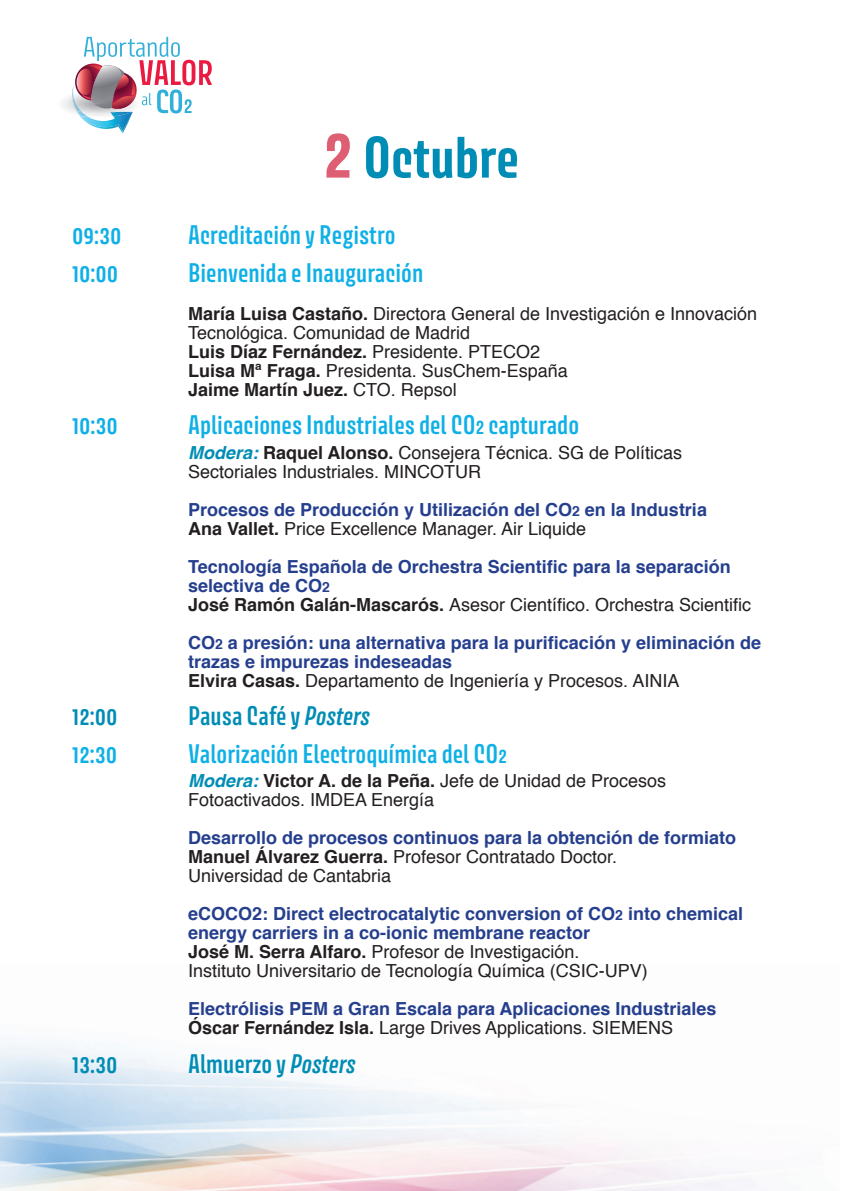
<style>
.page{position:relative;width:842px;height:1191px;background:#fff}
.page>*{position:absolute;margin:0;border:0;box-sizing:border-box;transform-origin:0 0}
.t1{font:700 52px "Avory I Latn";color:#008db5}
.t2{font:600 24px "Avory I Latn";color:#0fb0e6}
.t3{font:600 24px "Avory I Latn";color:#008db5}
.t4{font:18px/19px "Helvetica";color:#231f20}
.t5{font:700 18px/19px "Helvetica";color:#253f8e}
.t6{font:700 18px "Helvetica";color:#231f20}
.s1{font-size:66px;color:#de5e73}
.s2{font-weight:700}
.s3{font-weight:400}
.s4{font-size:20px}
.s5{font-weight:700;font-style:italic;color:#008db5}
.s6{font-size:14px}
.s7{font-style:italic}
</style>
<div class="page">
<svg style="left:63px;top:37px;width:149px;height:96px"></svg>
<p class="t1" style="left:323px;top:124px;width:198px"><span class="s1">2</span> Octubre</p>
<p class="t2" style="left:72px;top:219px;width:51px">09:30</p>
<p class="t2" style="left:188px;top:219px;width:209px">Acreditación y Registro</p>
<p class="t2" style="left:72px;top:257px;width:48px">10:00</p>
<p class="t2" style="left:188px;top:257px;width:237px">Bienvenida e Inauguración</p>
<p class="t4" style="left:188px;top:304px;width:571px"><span class="s2">María Luisa Castaño.</span> Directora General de Investigación e Innovación<br>Tecnológica. Comunidad de Madrid</p>
<p class="t6" style="left:188px;top:337px;width:354px">Luis Díaz Fernández. <span class="s3">Presidente. PTECO2</span></p>
<p class="t4" style="left:188px;top:361px;width:381px"><span class="s2">Luisa Mª Fraga.</span> Presidenta. SusChem-España</p>
<p class="t6" style="left:188px;top:375px;width:270px">Jaime Martín Juez. <span class="s3">CTO. Repsol</span></p>
<p class="t2" style="left:72px;top:409px;width:47px">10:30</p>
<p class="t2" style="left:188px;top:409px;width:393px">Aplicaciones Industriales del CO<span class="s4">2</span> capturado</p>
<p class="t4" style="left:188px;top:443px;width:496px"><span class="s5">Modera:</span> <span class="s2">Raquel Alonso.</span> Consejera Técnica. SG de Políticas<br>Sectoriales Industriales. MINCOTUR</p>
<p class="t5" style="left:188px;top:500px;width:520px">Procesos de Producción y Utilización del CO<span class="s6">2</span> en la Industria</p>
<p class="t4" style="left:188px;top:519px;width:400px"><span class="s2">Ana Vallet.</span> Price Excellence Manager. Air Liquide</p>
<p class="t5" style="left:188px;top:557px;width:544px">Tecnología Española de Orchestra Scientific para la separación selectiva de CO<span class="s6">2</span></p>
<p class="t4" style="left:188px;top:595px;width:565px"><span class="s2">José Ramón Galán-Mascarós.</span> Asesor Científico. Orchestra Scientific</p>
<p class="t5" style="left:188px;top:633px;width:574px">CO<span class="s6">2</span> a presión: una alternativa para la purificación y eliminación de trazas e impurezas indeseadas</p>
<p class="t4" style="left:188px;top:671px;width:493px"><span class="s2">Elvira Casas.</span> Departamento de Ingeniería y Procesos. AINIA</p>
<p class="t3" style="left:72px;top:700px;width:47px">12:00</p>
<p class="t3" style="left:188px;top:700px;width:183px">Pausa Café y <span class="s7">Posters</span></p>
<p class="t2" style="left:72px;top:738px;width:47px">12:30</p>
<p class="t2" style="left:188px;top:738px;width:321px">Valorización Electroquímica del CO<span class="s4">2</span></p>
<p class="t4" style="left:188px;top:772px;width:480px"><span class="s5">Modera:</span> <span class="s2">Victor A. de la Peña.</span> Jefe de Unidad de Procesos<br>Fotoactivados. IMDEA Energía</p>
<p class="t5" style="left:188px;top:828px;width:550px">Desarrollo de procesos continuos para la obtención de formiato</p>
<p class="t4" style="left:188px;top:848px;width:431px"><span class="s2">Manuel Álvarez Guerra.</span> Profesor Contratado Doctor.</p>
<p class="t4" style="left:188px;top:867px;width:205px">Universidad de Cantabria</p>
<p class="t5" style="left:188px;top:904px;width:556px">eCOCO2: Direct electrocatalytic conversion of CO<span class="s6">2</span> into chemical energy carriers in a co-ionic membrane reactor</p>
<p class="t4" style="left:188px;top:943px;width:393px"><span class="s2">José M. Serra Alfaro.</span> Profesor de Investigación.</p>
<p class="t4" style="left:188px;top:962px;width:461px">Instituto Universitario de Tecnología Química (CSIC-UPV)</p>
<p class="t5" style="left:188px;top:999px;width:530px">Electrólisis PEM a Gran Escala para Aplicaciones Industriales</p>
<p class="t4" style="left:188px;top:1019px;width:487px"><span class="s2">Óscar Fernández Isla.</span> Large Drives Applications. SIEMENS</p>
<p class="t3" style="left:72px;top:1047px;width:47px">13:30</p>
<p class="t3" style="left:188px;top:1047px;width:169px">Almuerzo y <span class="s7">Posters</span></p>
</div>
